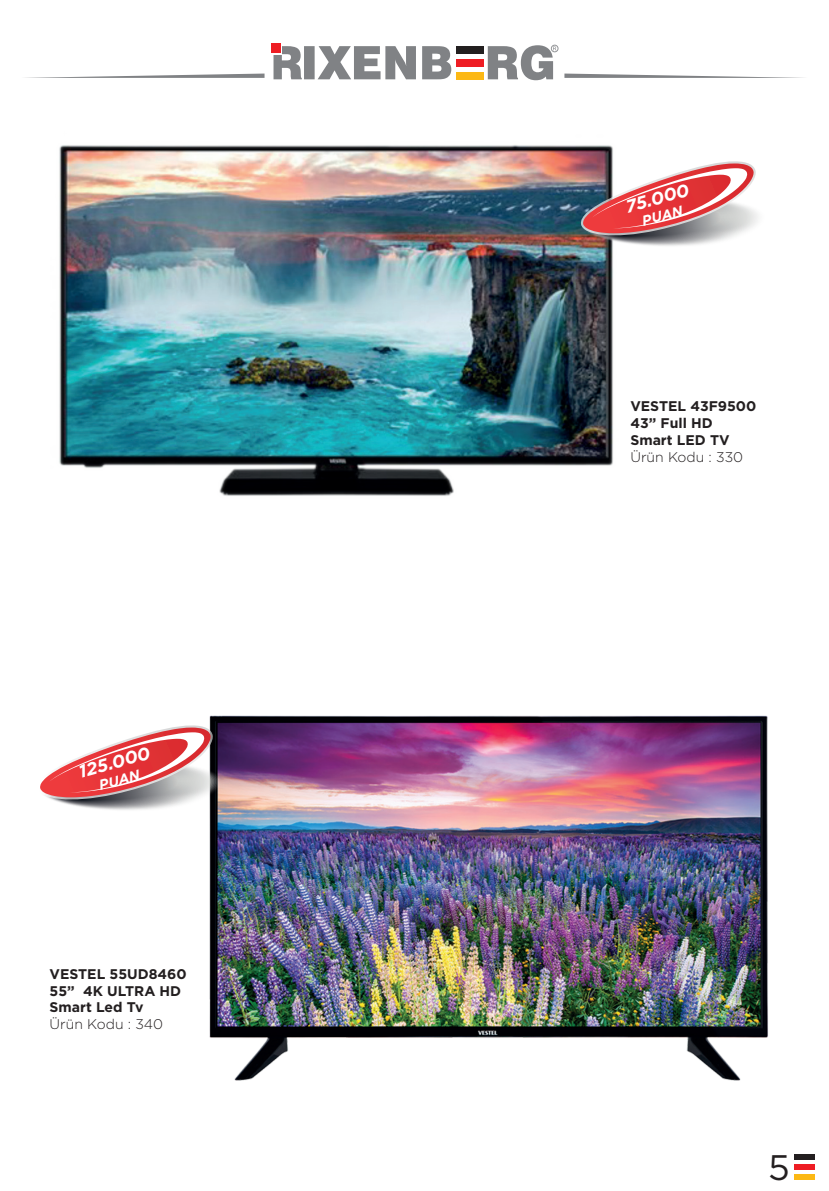
<style>
.page{position:relative;width:829px;height:1191px;background:#fff}
.page>*{position:absolute;margin:0;border:0;box-sizing:border-box;transform-origin:0 0}
.t1{font:35.52px "Gotham";color:#231f20}
.t2{font:italic 700 17.85px "Gotham";color:#fff}
.t3{font:italic 700 14.17px "Gotham";color:#fff}
.t4{font:700 14px/16.8px "Gotham";color:#231f20}
.t5{font:300 14px "Gotham";color:#231f20}
</style>
<div class="page">
<div style="left:793px;top:1164px;width:21px;height:5px;background:#ee1d23"></div>
<div style="left:793px;top:1173px;width:21px;height:6px;background:#fcb814"></div>
<img style="left:25px;top:43px;width:790px;height:1123px">
<svg style="left:581px;top:161px;width:185px;height:87px"></svg>
<svg style="left:38px;top:725px;width:185px;height:86px"></svg>
<p class="t2" style="left:76px;top:760px;width:75px;rotate:-15deg">125.000</p>
<p class="t3" style="left:97px;top:776px;width:43px;rotate:-15deg">PUAN</p>
<p class="t4" style="left:50px;top:965px;width:139px">VESTEL 55UD8460<br>55” 4K ULTRA HD<br>Smart Led Tv</p>
<p class="t5" style="left:50px;top:1015px;width:115px">Ürün Kodu : 340</p>
<p class="t2" style="left:623px;top:195px;width:66px;rotate:-15deg">75.000</p>
<p class="t3" style="left:639px;top:212px;width:43px;rotate:-15deg">PUAN</p>
<p class="t4" style="left:630px;top:398px;width:127px">VESTEL 43F9500<br>43” Full HD<br>Smart LED TV</p>
<p class="t5" style="left:630px;top:448px;width:114px">Ürün Kodu : 330</p>
<h1 class="t1" style="left:768px;top:1144px;width:23px">5</h1>
</div>
